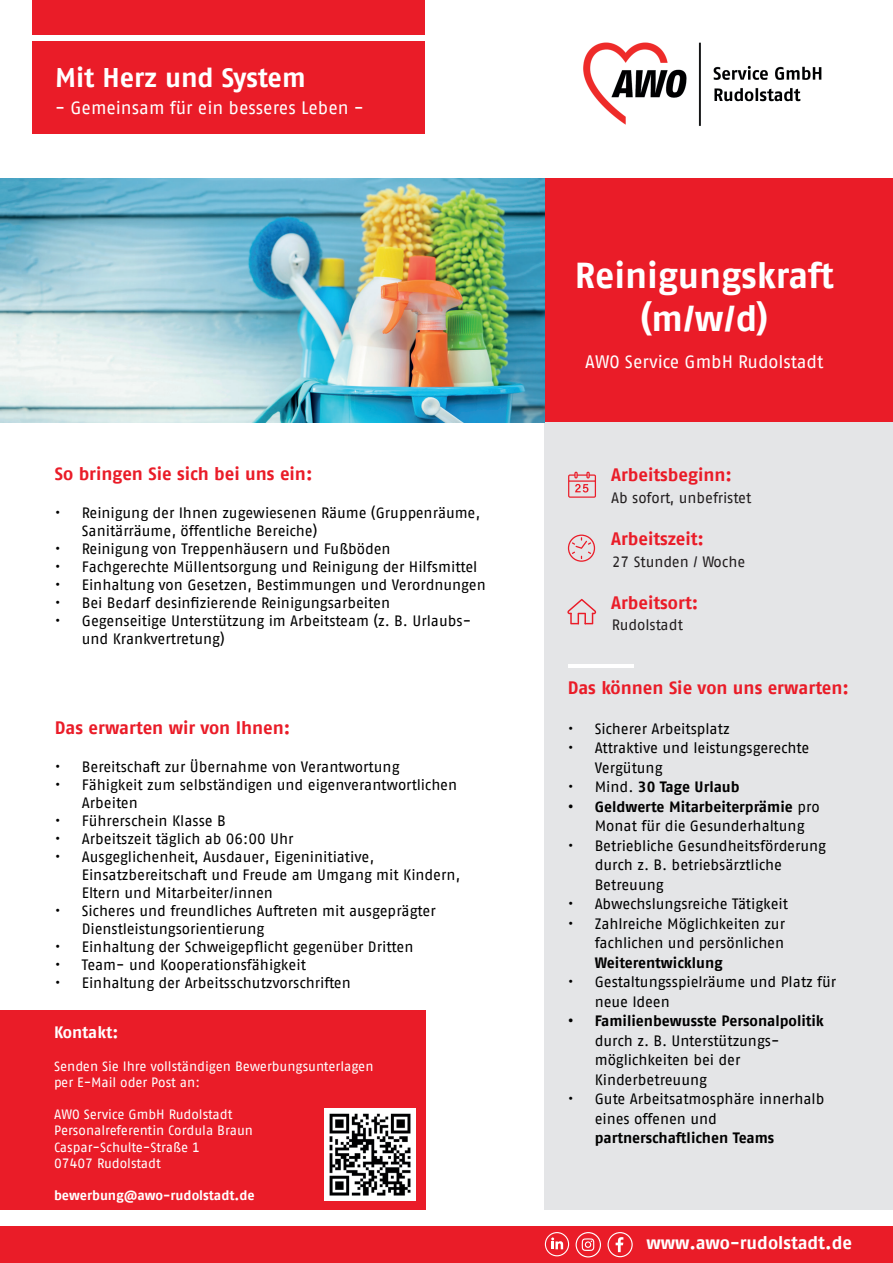
<style>
.page{position:relative;width:893px;height:1263px;background:#fff}
.page>*{position:absolute;margin:0;border:0;box-sizing:border-box;transform-origin:0 0}
.t1{font:700 36px/43.2px "AWO Fago Office";letter-spacing:-.005em;color:#fff;text-align:center}
.t2{font:700 27px "AWO Fago Office";letter-spacing:-.005em;color:#fff}
.t3{font:700 18px "AWO Fago Office";color:#ea1c28}
.t4{font:18px "AWO Fago Office";color:#fff}
.t5{font:700 18px "AWO Fago Office";color:#fff}
.t6{font:700 16.5px "AWO Fago Office";letter-spacing:-.005em;color:#fff}
.t7{font:15px/19.5px "AWO Fago Office";color:#000}
.t8{font:700 15px "AWO Fago Office";color:#000}
.t9{font:15px "AWO Fago Office";letter-spacing:-.005em;color:#231f20}
.t10{font:13.5px/16.2px "AWO Fago Office";color:#fff}
.t11{font:700 13.5px "AWO Fago Office";letter-spacing:-.005em;color:#fff}
.s1{font-weight:400}
.s2{font-weight:700}
</style>
<div class="page">
<div style="left:0;top:1226px;width:893px;height:37px;background:#ea1c28"></div>
<svg style="left:545px;top:1232px;width:24px;height:24px"></svg>
<div style="left:544px;top:422px;width:349px;height:788px;background:#e4e5e7"></div>
<svg style="left:576px;top:1232px;width:25px;height:25px"></svg>
<svg style="left:607px;top:1232px;width:26px;height:25px"></svg>
<hr style="left:568px;top:665px;width:66px;height:3px;background:#fff">
<div style="left:0;top:1010px;width:425px;height:200px;background:#ea1c28"></div>
<div style="left:33px;top:0;width:392px;height:134px;background:#ea1c28"></div>
<div style="left:544px;top:179px;width:349px;height:243px;background:#ea1c28"></div>
<div style="left:32px;top:35px;width:396px;height:6px;background:#fff"></div>
<img style="left:583px;top:42px;width:239px;height:84px">
<img style="left:325px;top:1109px;width:91px;height:91px">
<svg style="left:567px;top:599px;width:29px;height:25px"></svg>
<svg style="left:568px;top:534px;width:27px;height:28px"></svg>
<svg style="left:568px;top:472px;width:28px;height:26px"></svg>
<img style="left:0;top:179px;width:544px;height:243px">
<h2 class="t2" style="left:55px;top:61px;width:252px">Mit Herz und System</h2>
<p class="t4" style="left:55px;top:97px;width:310px">- Gemeinsam für ein besseres Leben -</p>
<p class="t3" style="left:55px;top:463px;width:259px">So bringen Sie sich bei uns ein:</p>
<p class="t7" style="left:82px;top:503px;width:400px;line-height:18px;text-indent:-27px">• Reinigung der Ihnen zugewiesenen Räume (Gruppenräume,<br>Sanitärräume, öffentliche Bereiche)</p>
<p class="t7" style="left:55px;top:539px;width:337px">• Reinigung von Treppenhäusern und Fußböden</p>
<p class="t7" style="left:55px;top:557px;width:424px">• Fachgerechte Müllentsorgung und Reinigung der Hilfsmittel</p>
<p class="t7" style="left:55px;top:575px;width:432px">• Einhaltung von Gesetzen, Bestimmungen und Verordnungen</p>
<p class="t7" style="left:55px;top:593px;width:337px">• Bei Bedarf desinfizierende Reinigungsarbeiten</p>
<p class="t7" style="left:82px;top:611px;width:391px;line-height:18px;text-indent:-27px">• Gegenseitige Unterstützung im Arbeitsteam (z. B. Urlaubs&shy;und Krankvertretung)</p>
<p class="t3" style="left:55px;top:717px;width:237px">Das erwarten wir von Ihnen:</p>
<p class="t7" style="left:55px;top:756px;width:346px">• Bereitschaft zur Übernahme von Verantwortung</p>
<p class="t7" style="left:82px;top:775px;width:377px;line-height:18px;text-indent:-27px">• Fähigkeit zum selbständigen und eigenverantwortlichen<br>Arbeiten</p>
<p class="t7" style="left:55px;top:810px;width:172px">• Führerschein Klasse B</p>
<p class="t7" style="left:55px;top:828px;width:240px">• Arbeitszeit täglich ab 06:00 Uhr</p>
<p class="t7" style="left:82px;top:847px;width:380px;line-height:18px;text-indent:-27px">• Ausgeglichenheit, Ausdauer, Eigeninitiative,<br>Einsatzbereitschaft und Freude am Umgang mit Kindern,<br>Eltern und Mitarbeiter/innen</p>
<p class="t7" style="left:82px;top:901px;width:355px;line-height:18px;text-indent:-27px">• Sicheres und freundliches Auftreten mit ausgeprägter<br>Dienstleistungsorientierung</p>
<p class="t7" style="left:55px;top:936px;width:360px">• Einhaltung der Schweigepflicht gegenüber Dritten</p>
<p class="t7" style="left:55px;top:954px;width:253px">• Team- und Kooperationsfähigkeit</p>
<p class="t7" style="left:55px;top:972px;width:298px">• Einhaltung der Arbeitsschutzvorschriften</p>
<p class="t6" style="left:54px;top:1023px;width:66px">Kontakt:</p>
<p class="t10" style="left:54px;top:1057px;width:321px">Senden Sie Ihre vollständigen Bewerbungsunterlagen per E-Mail oder Post an:</p>
<p class="t10" style="left:54px;top:1106px;width:201px">AWO Service GmbH Rudolstadt<br>Personalreferentin Cordula Braun<br>Caspar-Schulte-Straße 1<br>07407 Rudolstadt</p>
<p class="t11" style="left:54px;top:1187px;width:202px">bewerbung@awo-rudolstadt.de</p>
<h1 class="t1" style="left:575px;top:254px;width:260px">Reinigungskraft (m/w/d)</h1>
<p class="t4" style="left:585px;top:351px;width:240px">AWO Service GmbH Rudolstadt</p>
<p class="t3" style="left:611px;top:465px;width:122px">Arbeitsbeginn:</p>
<p class="t9" style="left:611px;top:489px;width:142px">Ab sofort, unbefristet</p>
<p class="t3" style="left:611px;top:528px;width:94px">Arbeitszeit:</p>
<p class="t9" style="left:612px;top:553px;width:135px">27 Stunden / Woche</p>
<p class="t3" style="left:611px;top:592px;width:89px">Arbeitsort:</p>
<p class="t9" style="left:612px;top:617px;width:72px">Rudolstadt</p>
<p class="t3" style="left:568px;top:677px;width:283px">Das können Sie von uns erwarten:</p>
<p class="t7" style="left:568px;top:718px;width:163px">• Sicherer Arbeitsplatz</p>
<p class="t7" style="left:595px;top:738px;width:216px;text-indent:-27px">• Attraktive und leistungsgerechte<br>Vergütung</p>
<p class="t8" style="left:568px;top:778px;width:173px"><span class="s1">• Mind.</span> 30 Tage Urlaub</p>
<p class="t7" style="left:595px;top:796px;width:227px;text-indent:-27px"><span class="s2">• Geldwerte Mitarbeiterprämie</span> pro<br>Monat für die Gesunderhaltung</p>
<p class="t7" style="left:595px;top:835px;width:233px;text-indent:-27px">• Betriebliche Gesundheitsförderung durch z. B. betriebsärztliche<br>Betreuung</p>
<p class="t7" style="left:568px;top:894px;width:222px">• Abwechslungsreiche Tätigkeit</p>
<p class="t7" style="left:568px;top:913px;width:219px;text-align:right">• Zahlreiche Möglichkeiten zur fachlichen und persönlichen</p>
<p class="t8" style="left:595px;top:953px;width:129px">Weiterentwicklung</p>
<p class="t7" style="left:595px;top:972px;width:243px;text-indent:-27px">• Gestaltungsspielräume und Platz für neue Ideen</p>
<p class="t8" style="left:568px;top:1012px;width:258px">• Familienbewusste Personalpolitik</p>
<p class="t7" style="left:595px;top:1030px;width:186px">durch z. B. Unterstützungs&shy;möglichkeiten bei der<br>Kinderbetreuung</p>
<p class="t7" style="left:595px;top:1089px;width:231px;text-indent:-27px">• Gute Arbeitsatmosphäre innerhalb eines offenen und</p>
<p class="t8" style="left:595px;top:1129px;width:181px">partnerschaftlichen Teams</p>
<p class="t5" style="left:646px;top:1232px;width:207px">www.awo-rudolstadt.de</p>
</div>
